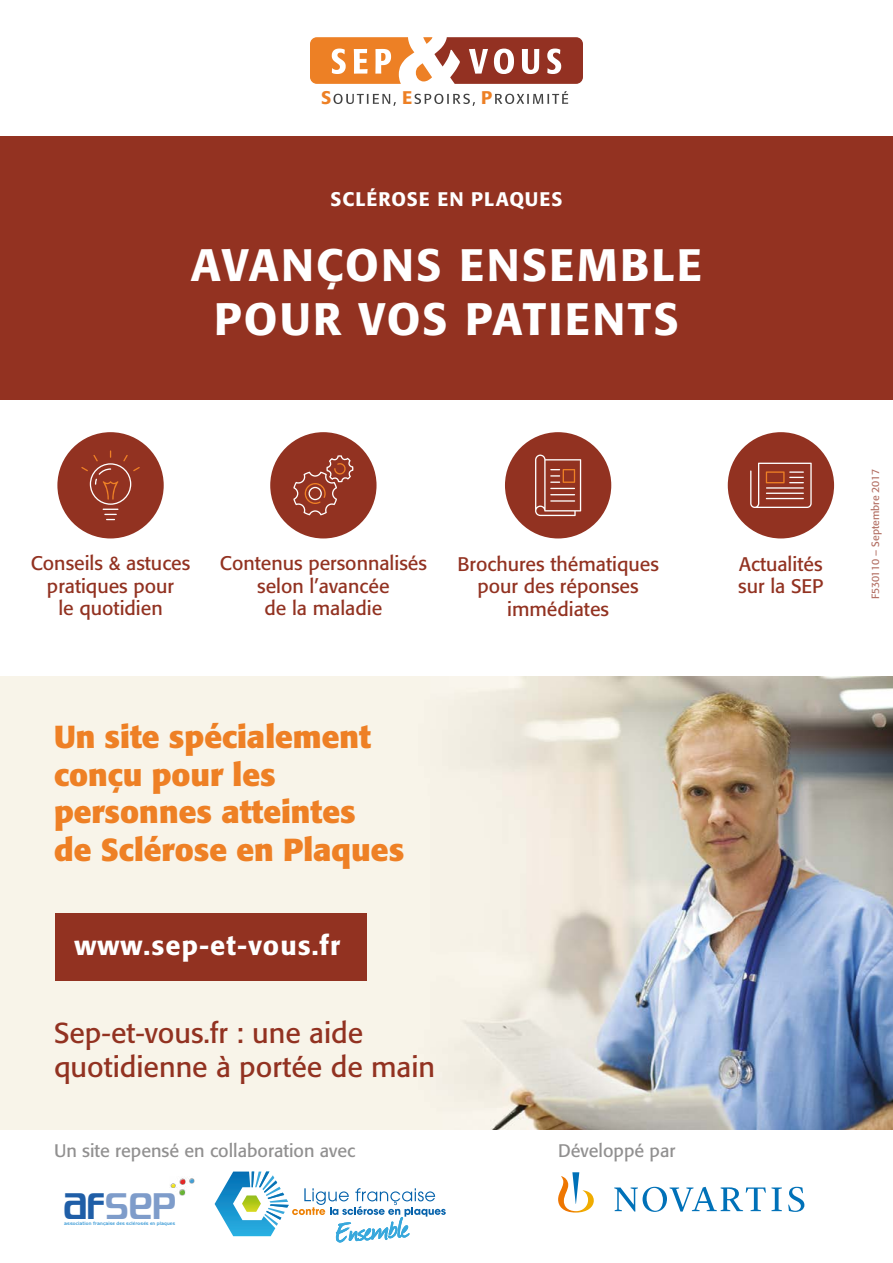
<style>
.page{position:relative;width:893px;height:1263px;background:#fff}
.page>*{position:absolute;margin:0;border:0;box-sizing:border-box;transform-origin:0 0}
.t1{font:53.25px "Quadaptor";color:#7e9cca;scale:.83 1}
.t2{font:500 45px/54px "Formata";letter-spacing:.05em;color:#fff;text-align:center}
.t3{font:700 31.5px/37.8px "Formata";color:#ee8025}
.t4{font:28.5px/34.2px "Formata";color:#923221}
.t5{font:500 27px "Formata";letter-spacing:.04em;color:#fff}
.t6{font:19.5px/22.5px "Formata";color:#923221;text-align:center}
.t7{font:500 19.5px "Formata";letter-spacing:.05em;color:#fff}
.t8{font:500 18.15px "Formata";color:#ed8025}
.t9{font:18px "Formata";color:#919090}
.t10{font:10.5px "Formata";letter-spacing:-.005em;color:#923221}
.t11{font:4.8px "Slicker";letter-spacing:.015em;color:#419ed8}
.s1{color:#1f5ea7}
</style>
<div class="page">
<svg style="left:333px;top:94px;width:63px;height:12px"></svg>
<svg style="left:415px;top:94px;width:60px;height:12px"></svg>
<svg style="left:495px;top:91px;width:73px;height:13px"></svg>
<svg style="left:310px;top:37px;width:273px;height:47px"></svg>
<div style="left:0;top:136px;width:893px;height:264px;background:#933221"></div>
<div style="left:57px;top:432px;width:107px;height:106px;background:#923221;border-radius:50%"></div>
<svg style="left:81px;top:450px;width:59px;height:70px"></svg>
<div style="left:505px;top:432px;width:106px;height:106px;background:#923221;border-radius:50%"></div>
<svg style="left:535px;top:454px;width:46px;height:62px"></svg>
<div style="left:270px;top:432px;width:107px;height:106px;background:#923221;border-radius:50%"></div>
<svg style="left:293px;top:455px;width:60px;height:60px"></svg>
<div style="left:728px;top:432px;width:106px;height:106px;background:#923221;border-radius:50%"></div>
<svg style="left:750px;top:463px;width:62px;height:45px"></svg>
<img style="left:0;top:676px;width:893px;height:453px">
<div style="left:55px;top:913px;width:312px;height:67px;background:#923221"></div>
<img style="left:170px;top:1178px;width:25px;height:17px">
<svg style="left:215px;top:1171px;width:231px;height:71px"></svg>
<svg style="left:558px;top:1172px;width:246px;height:40px"></svg>
<p class="t8" style="left:321px;top:87px;width:12px">S</p>
<p class="t8" style="left:402px;top:87px;width:12px">E</p>
<p class="t8" style="left:481px;top:86px;width:12px">P</p>
<p class="t7" style="left:330px;top:187px;width:233px">SCLÉROSE EN PLAQUES</p>
<p class="t2" style="left:191px;top:238px;width:513px">AVANÇONS ENSEMBLE<br>POUR VOS PATIENTS</p>
<p class="t6" style="left:31px;top:552px;width:161px">Conseils &amp; astuces pratiques pour<br>le quotidien</p>
<p class="t6" style="left:457px;top:552px;width:203px">Brochures thématiques pour des réponses immédiates</p>
<p class="t6" style="left:220px;top:552px;width:209px">Contenus personnalisés selon l’avancée<br>de la maladie</p>
<p class="t6" style="left:738px;top:552px;width:87px;text-align:left">Actualités sur la SEP</p>
<p class="t3" style="left:54px;top:718px;width:352px">Un site spécialement conçu pour les personnes atteintes<br>de Sclérose en Plaques</p>
<p class="t5" style="left:75px;top:929px;width:267px">www.sep-et-vous.fr</p>
<p class="t4" style="left:54px;top:1016px;width:383px">Sep-et-vous.fr : une aide quotidienne à portée de main</p>
<p class="t9" style="left:54px;top:1139px;width:303px">Un site repensé en collaboration avec</p>
<p class="t9" style="left:558px;top:1139px;width:119px">Développé par</p>
<p class="t1" style="left:62px;top:1177px;width:138px"><span class="s1">AF</span>SEP</p>
<p class="t11" style="left:64px;top:1221px;width:112px">association française des sclérosés en plaques</p>
<p class="t10" style="left:869px;top:599px;width:131px;rotate:-90deg">F530110 – Septembre 2017</p>
</div>
